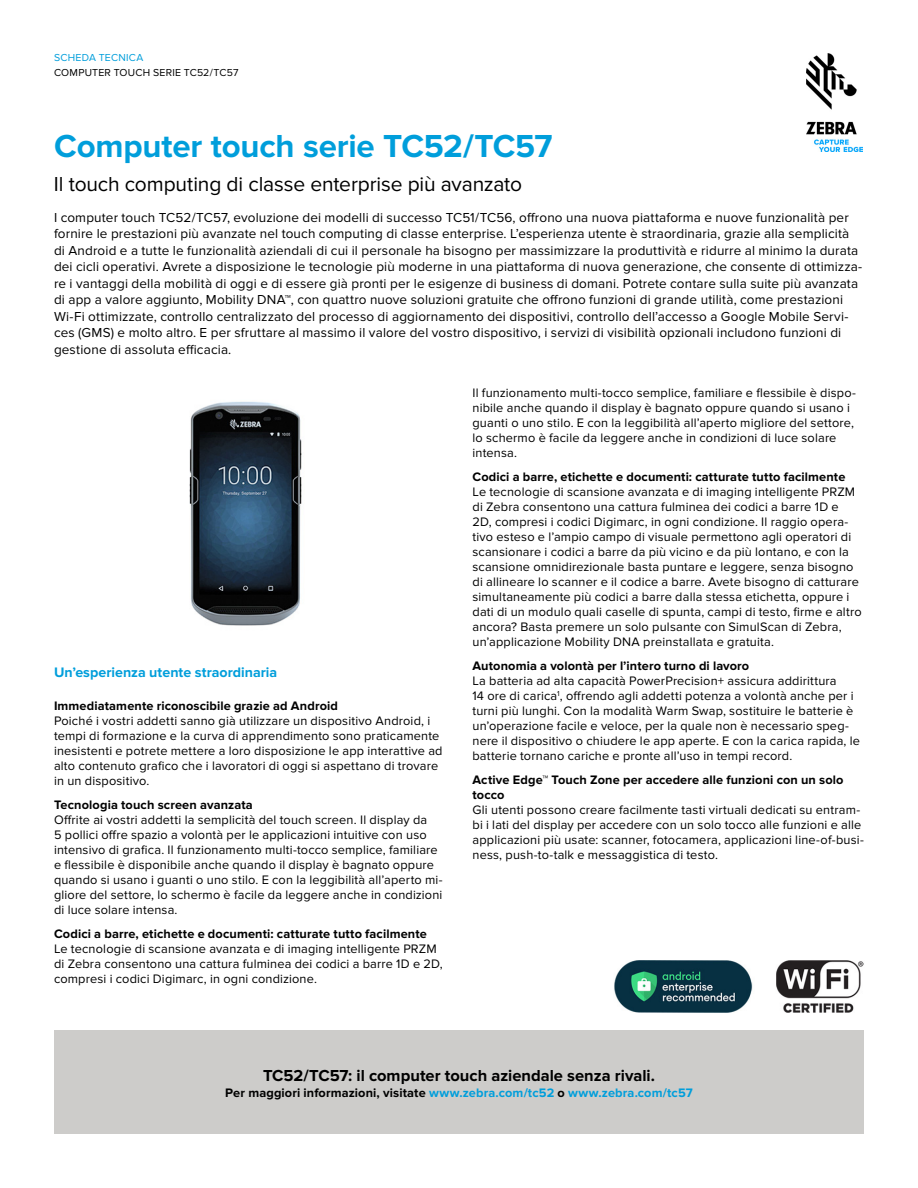
<style>
.page{position:relative;width:918px;height:1188px;background:#fff}
.page>*{position:absolute;margin:0;border:0;box-sizing:border-box;transform-origin:0 0}
.t1{font:700 33px "Proxima Nova";letter-spacing:-.005em;color:#009edb}
.t2{font:21px "Proxima Nova";letter-spacing:-.005em;color:#000}
.t3{font:700 16.5px "Proxima Nova";color:#000}
.t4{font:700 14.25px "Proxima Nova";color:#009edb}
.t5{font:13.5px/16.5px "Proxima Nova";letter-spacing:.01em;color:#000}
.t6{font:12.75px/15px "Proxima Nova";letter-spacing:.015em;color:#000}
.t7{font:700 12.75px/15px "Proxima Nova";letter-spacing:.01em;color:#000}
.t8{font:700 12.75px "Proxima Nova";letter-spacing:.01em;color:#009edb}
.t9{font:10.5px "Proxima Nova";letter-spacing:.025em;color:#000}
.t10{font:10.5px "Proxima Nova";letter-spacing:.025em;color:#009edb}
.s1{color:#000}
</style>
<div class="page">
<img style="left:806px;top:54px;width:56px;height:97px">
<div style="left:54px;top:1031px;width:810px;height:103px;background:#cdccca"></div>
<img style="left:614px;top:961px;width:250px;height:52px">
<img style="left:189px;top:401px;width:113px;height:225px">
<p class="t10" style="left:54px;top:52px;width:91px">SCHEDA TECNICA</p>
<p class="t9" style="left:54px;top:66px;width:186px">COMPUTER TOUCH SERIE TC52/TC57</p>
<h1 class="t1" style="left:54px;top:127px;width:500px">Computer touch serie TC52/TC57</h1>
<h2 class="t2" style="left:54px;top:172px;width:470px">Il touch computing di classe enterprise più avanzato</h2>
<p class="t5" style="left:54px;top:209px;width:810px">I computer touch TC52/TC57, evoluzione dei modelli di successo TC51/TC56, offrono una nuova piattaforma e nuove funzionalità per fornire le prestazioni più avanzate nel touch computing di classe enterprise. L’esperienza utente è straordinaria, grazie alla semplicità di Android e a tutte le funzionalità aziendali di cui il personale ha bisogno per massimizzare la produttività e ridurre al minimo la durata dei cicli operativi. Avrete a disposizione le tecnologie più moderne in una piattaforma di nuova generazione, che consente di ottimizza&shy;re i vantaggi della mobilità di oggi e di essere già pronti per le esigenze di business di domani. Potrete contare sulla suite più avanzata di app a valore aggiunto, Mobility DNA™, con quattro nuove soluzioni gratuite che offrono funzioni di grande utilità, come prestazioni Wi-Fi ottimizzate, controllo centralizzato del processo di aggiornamento dei dispositivi, controllo dell’accesso a Google Mobile Servi&shy;ces (GMS) e molto altro. E per sfruttare al massimo il valore del vostro dispositivo, i servizi di visibilità opzionali includono funzioni di gestione di assoluta efficacia.</p>
<p class="t4" style="left:54px;top:664px;width:225px">Un’esperienza utente straordinaria</p>
<p class="t7" style="left:54px;top:698px;width:285px">Immediatamente riconoscibile grazie ad Android</p>
<p class="t6" style="left:54px;top:713px;width:390px">Poiché i vostri addetti sanno già utilizzare un dispositivo Android, i tempi di formazione e la curva di apprendimento sono praticamente inesistenti e potrete mettere a loro disposizione le app interattive ad alto contenuto grafico che i lavoratori di oggi si aspettano di trovare in un dispositivo.</p>
<p class="t7" style="left:54px;top:797px;width:200px">Tecnologia touch screen avanzata</p>
<p class="t6" style="left:54px;top:812px;width:390px">Offrite ai vostri addetti la semplicità del touch screen. Il display da<br>5 pollici offre spazio a volontà per le applicazioni intuitive con uso intensivo di grafica. Il funzionamento multi-tocco semplice, familiare e flessibile è disponibile anche quando il display è bagnato oppure quando si usano i guanti o uno stilo. E con la leggibilità all’aperto mi&shy;gliore del settore, lo schermo è facile da leggere anche in condizioni di luce solare intensa.</p>
<p class="t7" style="left:54px;top:926px;width:374px">Codici a barre, etichette e documenti: catturate tutto facilmente</p>
<p class="t6" style="left:54px;top:941px;width:390px">Le tecnologie di scansione avanzata e di imaging intelligente PRZM di Zebra consentono una cattura fulminea dei codici a barre 1D e 2D, compresi i codici Digimarc, in ogni condizione.</p>
<p class="t6" style="left:472px;top:386px;width:385px">Il funzionamento multi-tocco semplice, familiare e flessibile è dispo&shy;nibile anche quando il display è bagnato oppure quando si usano i guanti o uno stilo. E con la leggibilità all’aperto migliore del settore, lo schermo è facile da leggere anche in condizioni di luce solare intensa.</p>
<p class="t7" style="left:472px;top:470px;width:374px">Codici a barre, etichette e documenti: catturate tutto facilmente</p>
<p class="t6" style="left:472px;top:485px;width:391px">Le tecnologie di scansione avanzata e di imaging intelligente PRZM di Zebra consentono una cattura fulminea dei codici a barre 1D e<br>2D, compresi i codici Digimarc, in ogni condizione. Il raggio opera&shy;tivo esteso e l’ampio campo di visuale permettono agli operatori di scansionare i codici a barre da più vicino e da più lontano, e con la scansione omnidirezionale basta puntare e leggere, senza bisogno di allineare lo scanner e il codice a barre. Avete bisogno di catturare simultaneamente più codici a barre dalla stessa etichetta, oppure i dati di un modulo quali caselle di spunta, campi di testo, firme e altro ancora? Basta premere un solo pulsante con SimulScan di Zebra, un’applicazione Mobility DNA preinstallata e gratuita.</p>
<p class="t7" style="left:472px;top:659px;width:278px">Autonomia a volontà per l’intero turno di lavoro</p>
<p class="t6" style="left:472px;top:674px;width:389px">La batteria ad alta capacità PowerPrecision+ assicura addirittura<br>14 ore di carica<sup>1</sup>, offrendo agli addetti potenza a volontà anche per i turni più lunghi. Con la modalità Warm Swap, sostituire le batterie è un’operazione facile e veloce, per la quale non è necessario speg&shy;nere il dispositivo o chiudere le app aperte. E con la carica rapida, le batterie tornano cariche e pronte all’uso in tempi record.</p>
<p class="t7" style="left:472px;top:773px;width:373px">Active Edge™ Touch Zone per accedere alle funzioni con un solo tocco</p>
<p class="t6" style="left:472px;top:803px;width:393px">Gli utenti possono creare facilmente tasti virtuali dedicati su entram&shy;bi i lati del display per accedere con un solo tocco alle funzioni e alle applicazioni più usate: scanner, fotocamera, applicazioni line-of-busi&shy;ness, push-to-talk e messaggistica di testo.</p>
<p class="t3" style="left:263px;top:1066px;width:393px">TC52/TC57: il computer touch aziendale senza rivali.</p>
<p class="t8" style="left:225px;top:1085px;width:469px"><span class="s1">Per maggiori informazioni, visitate</span> www.zebra.com/tc52 <span class="s1">o</span> www.zebra.com/tc57</p>
</div>
